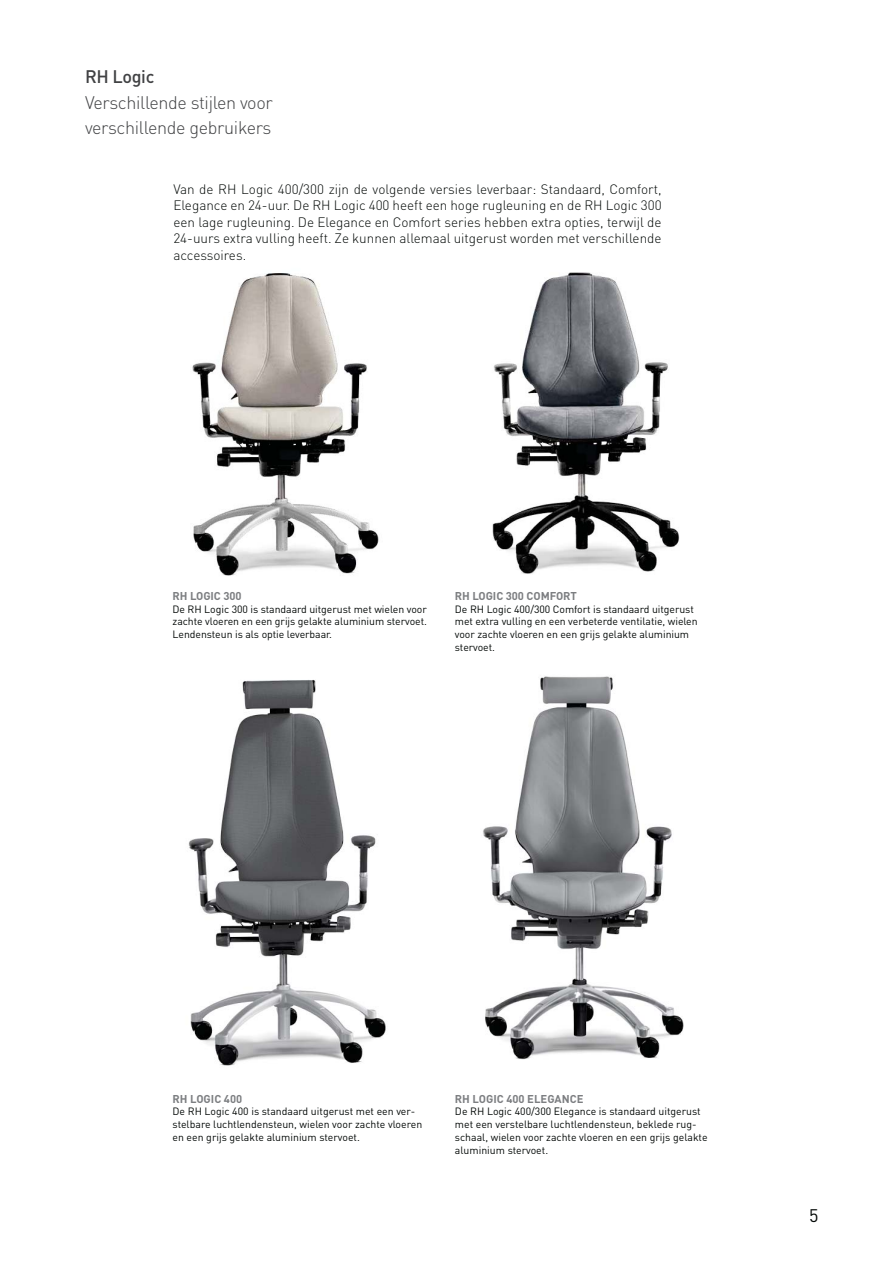
<style>
.page{position:relative;width:893px;height:1263px;background:#fff}
.page>*{position:absolute;margin:0;border:0;box-sizing:border-box;transform-origin:0 0}
.t1{font:300 18px/25.5px "DIN";letter-spacing:-.02em;color:#414244}
.t2{font:500 18px "DIN";letter-spacing:-.02em;color:#414244}
.t3{font:18px "DIN";color:#030806}
.t4{font:300 13.5px/16.5px "DIN";color:#030806;text-align:justify}
.t5{font:700 11.25px "DIN";letter-spacing:-.005em;color:#7c7e81}
.t6{font:10.5px/12.8px "DIN";letter-spacing:-.005em;color:#030806}
</style>
<div class="page">
<img style="left:192px;top:273px;width:187px;height:303px">
<img style="left:492px;top:272px;width:188px;height:302px">
<img style="left:188px;top:680px;width:198px;height:386px">
<img style="left:483px;top:676px;width:201px;height:384px">
<h1 class="t2" style="left:85px;top:66px;width:71px">RH Logic</h1>
<h1 class="t1" style="left:85px;top:91px;width:189px">Verschillende stijlen voor verschillende gebruikers</h1>
<p class="t4" style="left:173px;top:182px;width:490px">Van de RH Logic 400/300 zijn de volgende versies leverbaar: Standaard, Comfort, Elegance en 24-uur. De RH Logic 400 heeft een hoge rugleuning en de RH Logic 300 een lage rugleuning. De Elegance en Comfort series hebben extra opties, terwijl de 24-uurs extra vulling heeft. Ze kunnen allemaal uitgerust worden met verschillende accessoires.</p>
<p class="t5" style="left:173px;top:592px;width:71px">RH LOGIC 300</p>
<p class="t6" style="left:173px;top:604px;width:256px;text-align:justify">De RH Logic 300 is standaard uitgerust met wielen voor zachte vloeren en een grijs gelakte aluminium stervoet.<br>Lendensteun is als optie leverbaar.</p>
<p class="t5" style="left:455px;top:592px;width:124px">RH LOGIC 300 COMFORT</p>
<p class="t6" style="left:455px;top:604px;width:244px">De RH Logic 400/300 Comfort is standaard uitgerust met extra vulling en een verbeterde ventilatie, wielen voor zachte vloeren en een grijs gelakte aluminium stervoet.</p>
<p class="t5" style="left:173px;top:1095px;width:71px">RH LOGIC 400</p>
<p class="t6" style="left:173px;top:1106px;width:251px">De RH Logic 400 is standaard uitgerust met een ver&shy;stelbare luchtlendensteun, wielen voor zachte vloeren en een grijs gelakte aluminium stervoet.</p>
<p class="t5" style="left:455px;top:1095px;width:130px">RH LOGIC 400 ELEGANCE</p>
<p class="t6" style="left:455px;top:1106px;width:254px">De RH Logic 400/300 Elegance is standaard uitgerust met een verstelbare luchtlendensteun, beklede rug&shy;schaal, wielen voor zachte vloeren en een grijs gelakte aluminium stervoet.</p>
<h1 class="t3" style="left:809px;top:1209px;width:11px">5</h1>
</div>
